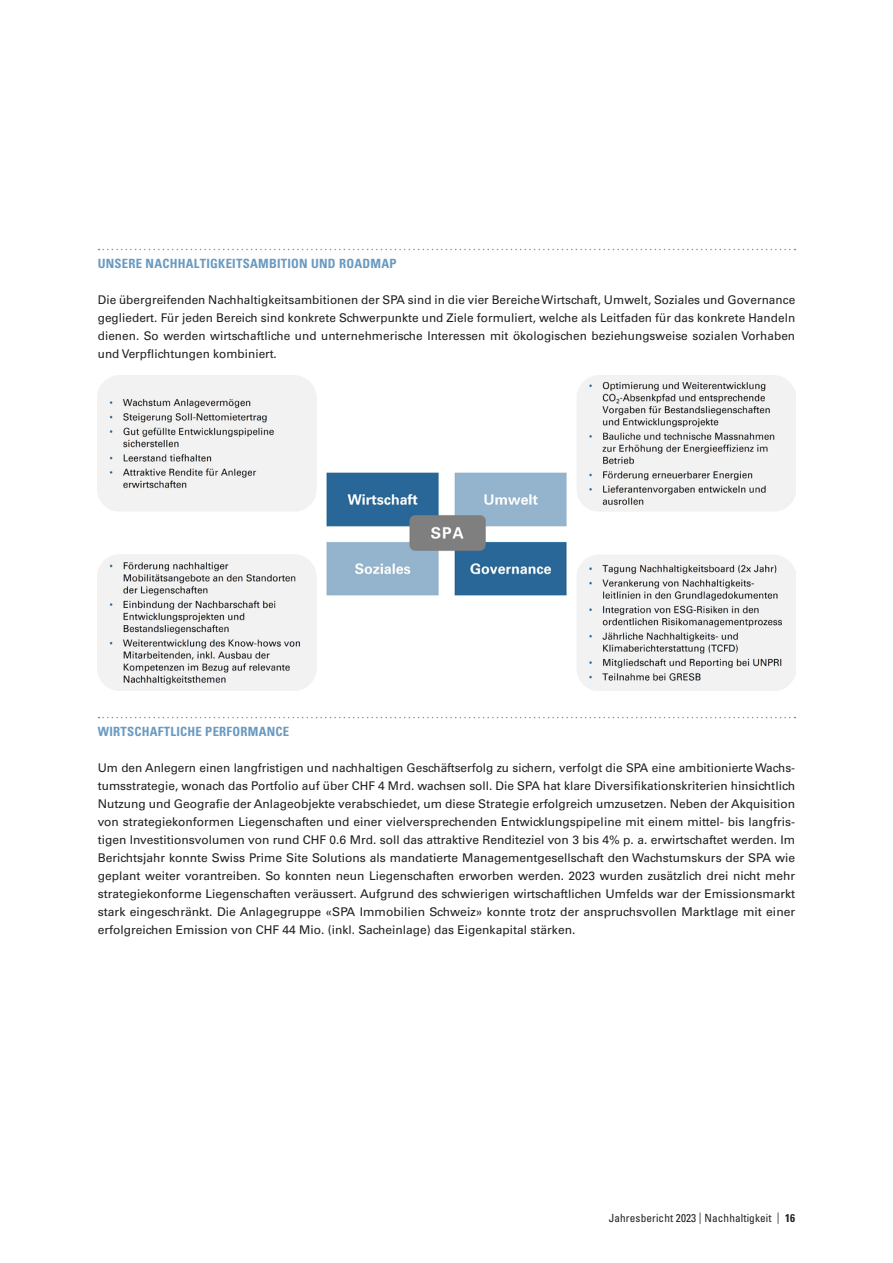
<style>
.page{position:relative;width:893px;height:1263px;background:#fff}
.page>*{position:absolute;margin:0;border:0;box-sizing:border-box;transform-origin:0 0}
.t1{font:700 condensed 12.75px "Univers LT Std";letter-spacing:.02em;color:#6a9ac1}
.t2{font:12px/18px "Univers LT Std";color:#231f20;text-align:justify}
.t3{font:condensed 11.25px "Univers LT Std";letter-spacing:.01em;color:#231f20}
.s1{font-weight:700}
</style>
<div class="page">
<svg style="left:99px;top:249px;width:696px;height:1px"></svg>
<svg style="left:99px;top:717px;width:696px;height:1px"></svg>
<img style="left:98px;top:375px;width:697px;height:316px">
<p class="t1" style="left:98px;top:256px;width:300px">UNSERE NACHHALTIGKEITSAMBITION UND ROADMAP</p>
<p class="t2" style="left:98px;top:291px;width:699px">Die übergreifenden Nachhaltigkeitsambitionen der SPA sind in die vier Bereiche Wirtschaft, Umwelt, Soziales und Governance gegliedert. Für jeden Bereich sind konkrete Schwerpunkte und Ziele formuliert, welche als Leitfaden für das konkrete Handeln dienen. So werden wirtschaftliche und unternehmerische Interessen mit ökologischen beziehungsweise sozialen Vorhaben und Verpflichtungen kombiniert.</p>
<p class="t1" style="left:98px;top:724px;width:193px">WIRTSCHAFTLICHE PERFORMANCE</p>
<p class="t2" style="left:98px;top:759px;width:699px">Um den Anlegern einen langfristigen und nachhaltigen Geschäftserfolg zu sichern, verfolgt die SPA eine ambitionierte Wachs&shy;tumsstrategie, wonach das Portfolio auf über CHF 4 Mrd. wachsen soll. Die SPA hat klare Diversifikationskriterien hinsichtlich Nutzung und Geografie der Anlageobjekte verabschiedet, um diese Strategie erfolgreich umzusetzen. Neben der Akquisition von strategiekonformen Liegenschaften und einer vielversprechenden Entwicklungspipeline mit einem mittel- bis langfris&shy;tigen Investitionsvolumen von rund CHF 0.6 Mrd. soll das attraktive Renditeziel von 3 bis 4% p. a. erwirtschaftet werden. Im Berichtsjahr konnte Swiss Prime Site Solutions als mandatierte Managementgesellschaft den Wachstumskurs der SPA wie geplant weiter vorantreiben. So konnten neun Liegenschaften erworben werden. 2023 wurden zusätzlich drei nicht mehr strategiekonforme Liegenschaften veräussert. Aufgrund des schwierigen wirtschaftlichen Umfelds war der Emissionsmarkt stark eingeschränkt. Die Anlagegruppe «SPA Immobilien Schweiz» konnte trotz der anspruchsvollen Marktlage mit einer erfolgreichen Emission von CHF 44 Mio. (inkl. Sacheinlage) das Eigenkapital stärken.</p>
<p class="t3" style="left:609px;top:1211px;width:188px">Jahresbericht 2023 | Nachhaltigkeit | <span class="s1">16</span></p>
</div>
